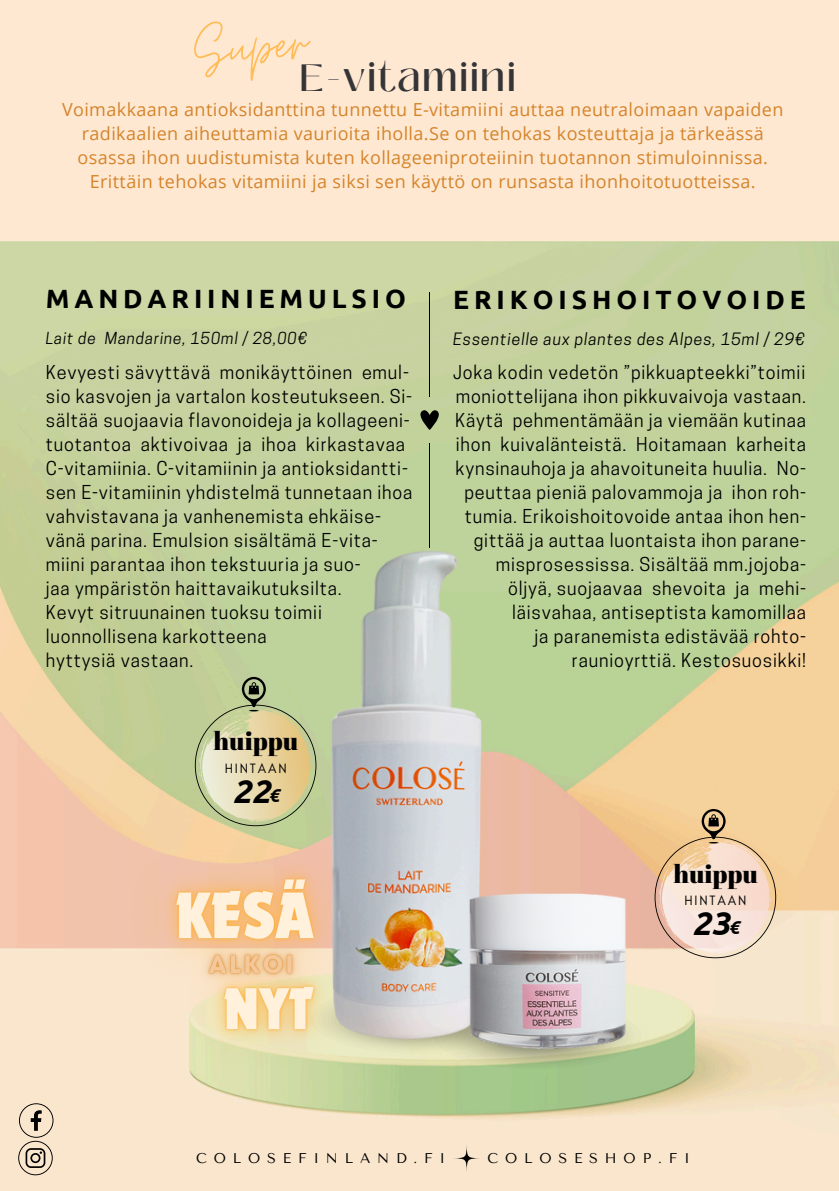
<style>
.page{position:relative;width:839px;height:1191px;background:#fff}
.page>*{position:absolute;margin:0;border:0;box-sizing:border-box;transform-origin:0 0}
.t1{font:67.6px "Moon Time";color:#ffbd59}
.t2{font:500 38px "Black Mango";letter-spacing:.045em;color:#353538}
.t3{font:italic 700 33.2px "Ubuntu";color:#000}
.t4{font:700 26.4px "Ubuntu";letter-spacing:.185em;color:#000}
.t5{font:25.4px "Abril Fatface";color:#000}
.t6{font:italic 700 18.8px "Ubuntu";color:#000}
.t7{font:18px/24px "Cooper Hewitt";letter-spacing:.045em;color:#000}
.t8{font:18px/24px "Open Sans";letter-spacing:.02em;color:#d4842b;text-align:center}
.t9{font:italic 16px "Cooper Hewitt";letter-spacing:.055em;color:#000}
.t10{font:italic 15.6px "Cooper Hewitt";letter-spacing:.055em;color:#000}
.t11{font:14px "Tenor Sans";letter-spacing:.485em;color:#000}
.t12{font:13.8px "Glacial Indifference";letter-spacing:.135em;color:#000}
</style>
<div class="page">
<div style="left:0;top:0;width:838px;height:1191px;background:#ffe8d1"></div>
<img style="left:0;top:241px;width:838px;height:935px">
<svg style="left:195px;top:677px;width:121px;height:115px;background:#cdcb9a"></svg>
<svg style="left:654px;top:809px;width:122px;height:149px"></svg>
<img style="left:91px;top:792px;width:230px;height:250px">
<img style="left:147px;top:898px;width:243px;height:225px">
<img style="left:181px;top:927px;width:140px;height:80px">
<img style="left:423px;top:999px;width:229px;height:74px">
<img style="left:321px;top:544px;width:174px;height:504px">
<img style="left:459px;top:889px;width:178px;height:173px">
<hr style="left:429px;top:292px;width:1px;height:105px;background:#000">
<hr style="left:429px;top:444px;width:1px;height:104px;background:#000">
<svg style="left:420px;top:410px;width:19px;height:20px"></svg>
<svg style="left:453px;top:1145px;width:27px;height:27px"></svg>
<svg style="left:18px;top:1103px;width:35px;height:72px"></svg>
<p class="t1" style="left:190px;top:14px;width:115px;rotate:-7deg">Super</p>
<p class="t8" style="left:62px;top:98px;width:723px">Voimakkaana antioksidanttina tunnettu E-vitamiini auttaa neutraloimaan vapaiden radikaalien aiheuttamia vaurioita iholla.Se on tehokas kosteuttaja ja tärkeässä osassa ihon uudistumista kuten kollageeniproteiinin tuotannon stimuloinnissa.<br>Erittäin tehokas vitamiini ja siksi sen käyttö on runsasta ihonhoitotuotteissa.</p>
<p class="t2" style="left:299px;top:49px;width:218px">E-vitamiini</p>
<p class="t4" style="left:46px;top:283px;width:362px">MANDARIINIEMULSIO</p>
<p class="t10" style="left:46px;top:333px;width:263px">Lait de Mandarine, 150ml / 28,00€</p>
<p class="t7" style="left:46px;top:362px;width:368px">Kevyesti sävyttävä monikäyttöinen emul&shy;sio kasvojen ja vartalon kosteutukseen. Si&shy;sältää suojaavia flavonoideja ja kollageeni&shy;tuotantoa aktivoivaa ja ihoa kirkastavaa C-vitamiinia. C-vitamiinin ja antioksidantti&shy;sen E-vitamiinin yhdistelmä tunnetaan ihoa vahvistavana ja vanhenemista ehkäise-</p>
<p class="t7" style="left:46px;top:530px;width:333px">vänä parina. Emulsion sisältämä E-vita-</p>
<h5 class="t7" style="left:46px;top:554px;width:316px">miini parantaa ihon tekstuuria ja suo-</h5>
<h5 class="t7" style="left:46px;top:578px;width:297px">jaa ympäristön haittavaikutuksilta.</h5>
<p class="t7" style="left:46px;top:602px;width:277px">Kevyt sitruunainen tuoksu toimii luonnollisena karkotteena</p>
<p class="t7" style="left:46px;top:650px;width:149px">hyttysiä vastaan.</p>
<p class="t5" style="left:213px;top:724px;width:86px">huippu</p>
<p class="t12" style="left:225px;top:759px;width:64px">HINTAAN</p>
<h6 class="t3" style="left:232px;top:772px;width:39px">22</h6>
<p class="t6" style="left:268px;top:785px;width:12px">€</p>
<p class="t4" style="left:453px;top:284px;width:354px">ERIKOISHOITOVOIDE</p>
<p class="t9" style="left:453px;top:333px;width:353px">Essentielle aux plantes des Alpes, 15ml / 29€</p>
<p class="t7" style="left:453px;top:362px;width:353px">Joka kodin vedetön ”pikkuapteekki”toimii</p>
<p class="t7" style="left:455px;top:386px;width:352px;text-align:right">moniottelijana ihon pikkuvaivoja vastaan.<br>Käytä pehmentämään ja viemään kutinaa ihon kuivalänteistä. Hoitamaan karheita kynsinauhoja ja ahavoituneita huulia. No&shy;peuttaa pieniä palovammoja ja ihon roh&shy;tumia. Erikoishoitovoide antaa ihon hen&shy;gittää ja auttaa luontaista ihon parane-</p>
<p class="t7" style="left:495px;top:554px;width:312px">misprosessissa. Sisältää mm.jojoba-</p>
<p class="t7" style="left:508px;top:578px;width:299px">öljyä, suojaavaa shevoita ja mehi&shy;läisvahaa, antiseptista kamomillaa</p>
<p class="t7" style="left:534px;top:626px;width:273px;text-align:right">ja paranemista edistävää rohto&shy;raunioyrttiä. Kestosuosikki!</p>
<p class="t5" style="left:673px;top:856px;width:86px">huippu</p>
<p class="t12" style="left:684px;top:892px;width:64px">HINTAAN</p>
<p class="t3" style="left:692px;top:904px;width:39px">23</p>
<p class="t6" style="left:728px;top:917px;width:12px">€</p>
<p class="t11" style="left:196px;top:1150px;width:251px">COLOSEFINLAND.FI</p>
<p class="t11" style="left:487px;top:1150px;width:204px">COLOSESHOP.FI</p>
</div>
